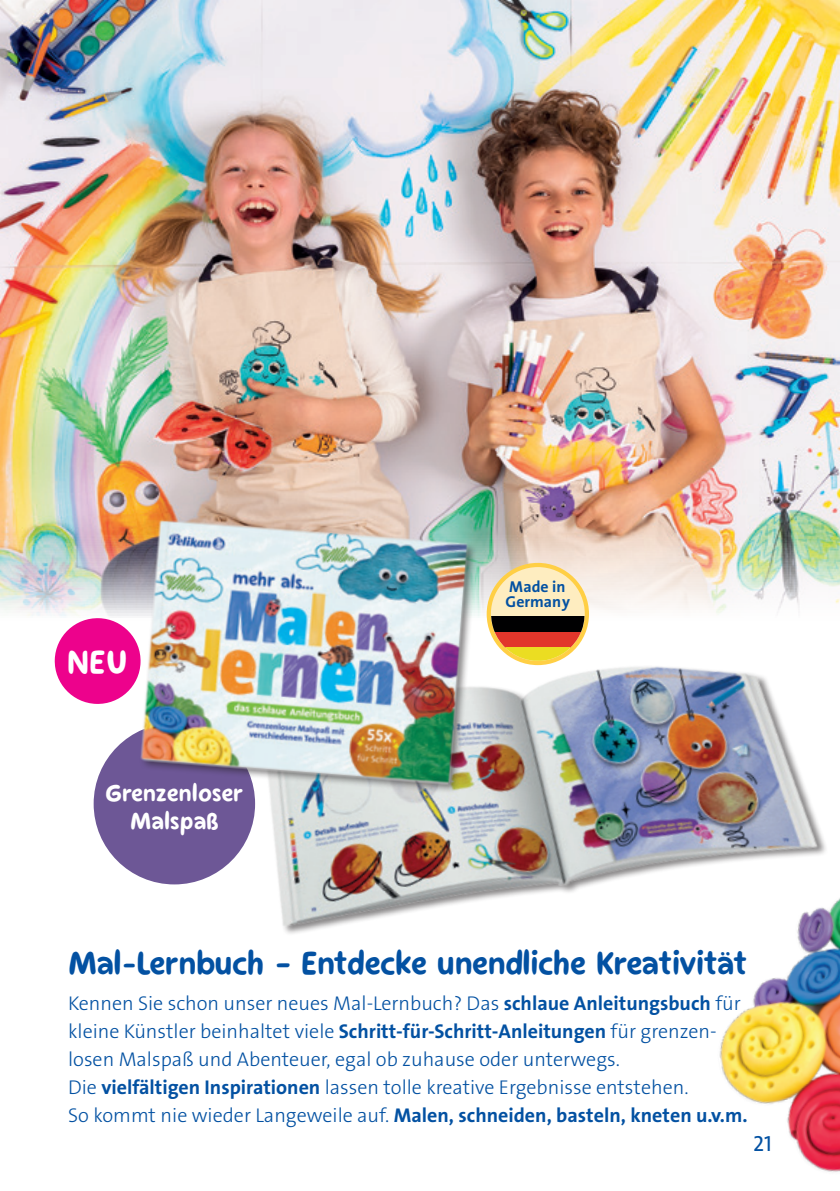
<style>
.page{position:relative;width:840px;height:1191px;background:#fff}
.page>*{position:absolute;margin:0;border:0;box-sizing:border-box;transform-origin:0 0}
.BubbleText{font:30.2px "Pelikan The Handwriting";color:#fff}
.t1{font:30px "Pelikan The Handwriting";letter-spacing:-.01em;color:#0351a2}
.Bubble_Text_weiss{font:22px "Pelikan The Handwriting";color:#fff}
.t2{font:22px "Pelikan The Sans";color:#0351a2}
.t3{font:300 20px "Pelikan The Sans";color:#0351a2}
.t4{font:700 20px "Pelikan The Sans";color:#0351a2}
.t5{font:700 15.8px/14.6px "Pelikan The Sans";color:#0351a2}
.s1{font-weight:700}
.s2{font-weight:300}
</style>
<div class="page">
<img style="left:0;top:0;width:839px;height:616px">
<div style="left:94px;top:723px;width:161px;height:161px;background:#6d5796;border-radius:50%"></div>
<img style="left:155px;top:523px;width:684px;height:411px">
<img style="left:66px;top:481px;width:438px;height:344px">
<svg style="left:486px;top:563px;width:102px;height:102px"></svg>
<div style="left:490px;top:567px;width:94px;height:94px;background:#feedc0;border-radius:50%"></div>
<div style="left:486px;top:617px;width:101px;height:15px;background:#000001"></div>
<svg style="left:486px;top:632px;width:101px;height:15px;background:#e85f49"></svg>
<svg style="left:486px;top:647px;width:101px;height:14px"></svg>
<svg style="left:54px;top:617px;width:87px;height:87px"></svg>
<img style="left:573px;top:775px;width:266px;height:397px">
<p class="BubbleText" style="left:67px;top:642px;width:62px">NEU</p>
<p class="Bubble_Text_weiss" style="left:105px;top:779px;width:140px">Grenzenloser</p>
<p class="Bubble_Text_weiss" style="left:130px;top:807px;width:90px">Malspaß</p>
<p class="t5" style="left:505px;top:580px;width:66px">Made in<br>Germany</p>
<p class="t1" style="left:68px;top:944px;width:680px">Mal-Lernbuch – Entdecke unendliche Kreativität</p>
<p class="t3" style="left:68px;top:993px;width:674px">Kennen Sie schon unser neues Mal-Lernbuch? Das <span class="s1">schlaue Anleitungsbuch</span> für</p>
<p class="t3" style="left:68px;top:1021px;width:649px">kleine Künstler beinhaltet viele <span class="s1">Schritt-für-Schritt-Anleitungen</span> für grenzen-</p>
<p class="t3" style="left:68px;top:1049px;width:553px">losen Malspaß und Abenteuer, egal ob zuhause oder unterwegs.</p>
<p class="t3" style="left:68px;top:1077px;width:621px">Die <span class="s1">vielfältigen Inspirationen</span> lassen tolle kreative Ergebnisse entstehen.</p>
<p class="t4" style="left:68px;top:1105px;width:680px"><span class="s2">So kommt nie wieder Langeweile auf.</span> Malen, schneiden, basteln, kneten u.v.m.</p>
<p class="t2" style="left:752px;top:1132px;width:20px">21</p>
</div>
